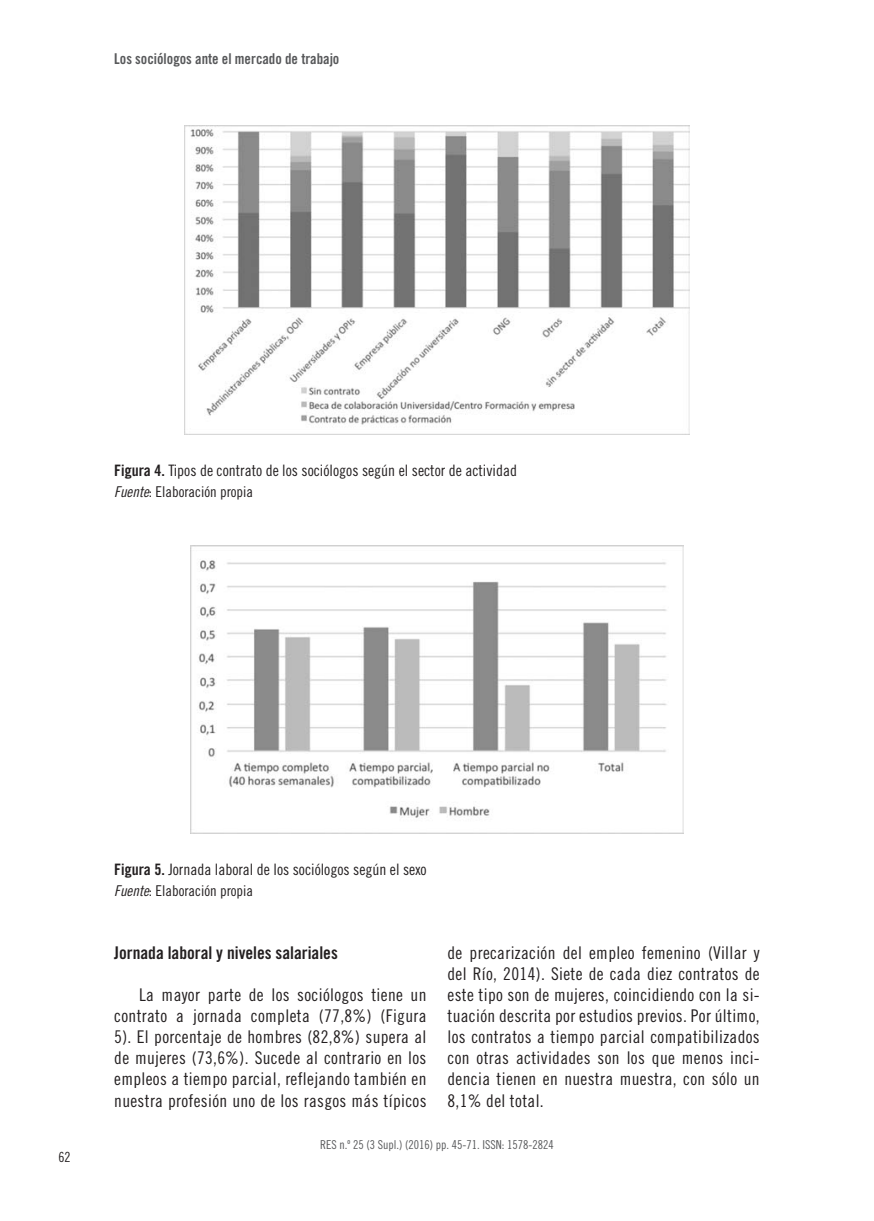
<style>
.page{position:relative;width:874px;height:1221px;background:#fff}
.page>*{position:absolute;margin:0;border:0;box-sizing:border-box;transform-origin:0 0}
.t1{font:17.5px/21px "Trade Gothic Cond Eighteen";letter-spacing:.02em;color:#231f20;text-align:justify}
.t2{font:17.5px "Trade Gothic Bold Cond Twenty";color:#231f20}
.t3{font:15.75px "Trade Gothic Cond Eighteen";color:#231f20}
.t4{font:14.88px "Trade Gothic Cond Eighteen";color:#231f20}
.t5{font:14.88px "Trade Gothic Bold Cond Twenty";color:#57585a}
.t6{font:14px "Trade Gothic Cond Eighteen";color:#231f20}
.t7{font:12.25px "Trade Gothic Cond Eighteen";color:#57585a}
.s1{font-family:"Trade Gothic Bold Cond Twenty"}
.s2{font-family:"Trade Gothic Cond Eighteen Obl"}
</style>
<div class="page">
<img style="left:184px;top:125px;width:505px;height:309px">
<img style="left:191px;top:545px;width:491px;height:288px">
<p class="t5" style="left:114px;top:50px;width:226px">Los sociólogos ante el mercado de trabajo</p>
<p class="t3" style="left:114px;top:461px;width:404px"><span class="s1">Figura 4.</span> Tipos de contrato de los sociólogos según el sector de actividad</p>
<p class="t4" style="left:114px;top:483px;width:140px"><span class="s2">Fuente</span>: Elaboración propia</p>
<p class="t6" style="left:58px;top:1148px;width:14px">62</p>
<p class="t3" style="left:114px;top:860px;width:314px"><span class="s1">Figura 5.</span> Jornada laboral de los sociólogos según el sexo</p>
<p class="t4" style="left:114px;top:882px;width:140px"><span class="s2">Fuente</span>: Elaboración propia</p>
<p class="t2" style="left:114px;top:942px;width:225px">Jornada laboral y niveles salariales</p>
<p class="t1" style="left:114px;top:984px;width:313px;text-indent:25px">La mayor parte de los sociólogos tiene un contrato a jornada completa (77,8%) (Figura 5). El porcentaje de hombres (82,8%) supera al de mujeres (73,6%). Sucede al contrario en los empleos a tiempo parcial, reflejando también en nuestra profesión uno de los rasgos más típicos</p>
<p class="t1" style="left:447px;top:942px;width:313px">de precarización del empleo femenino (Villar y del Río, 2014). Siete de cada diez contratos de este tipo son de mujeres, coincidiendo con la si&shy;tuación descrita por estudios previos. Por último, los contratos a tiempo parcial compatibilizados con otras actividades son los que menos inci&shy;dencia tienen en nuestra muestra, con sólo un 8,1% del total.</p>
<p class="t7" style="left:320px;top:1136px;width:235px">RES n.º 25 (3 Supl.) (2016) pp. 45-71. ISSN: 1578-2824</p>
</div>
